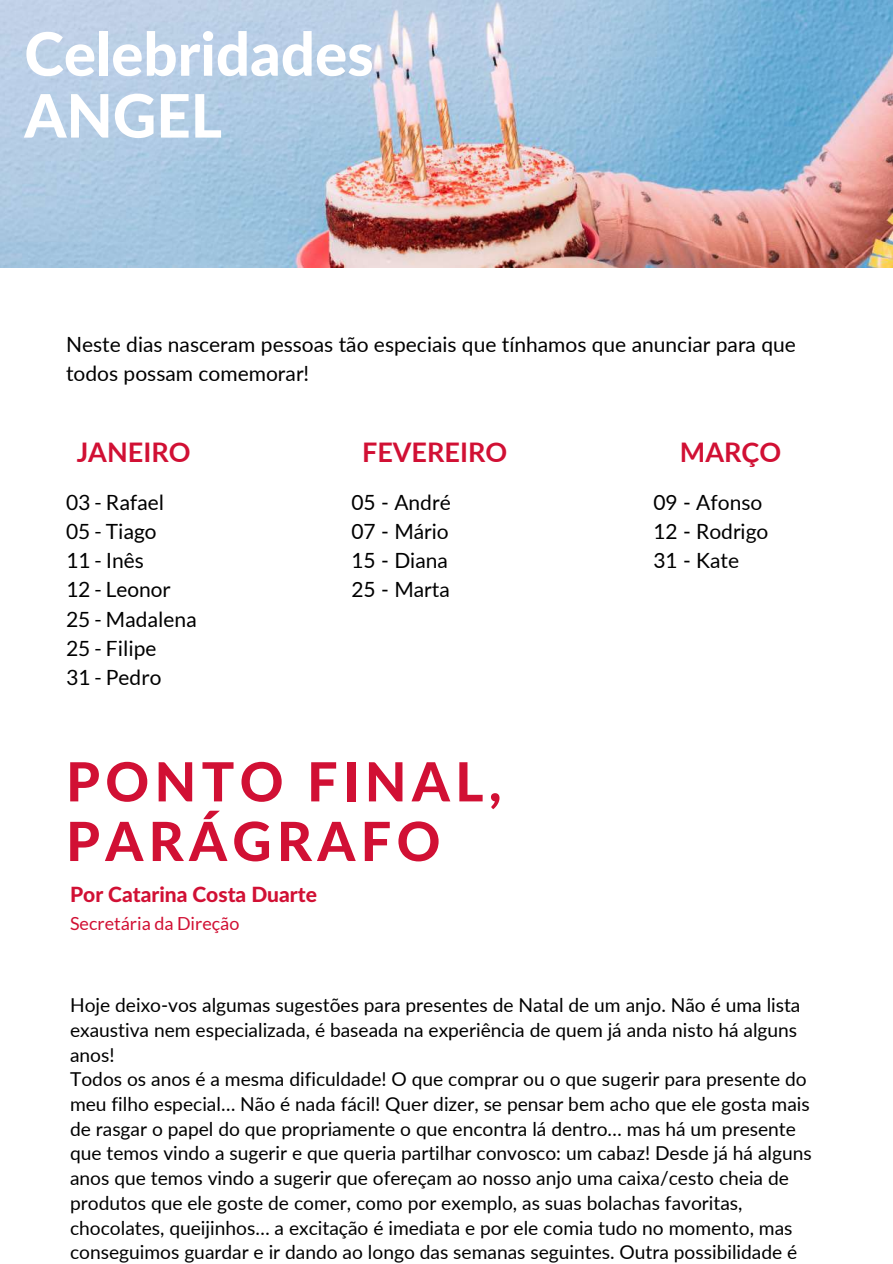
<style>
.page{position:relative;width:893px;height:1264px;background:#fff}
.page>*{position:absolute;margin:0;border:0;box-sizing:border-box;transform-origin:0 0}
.t1{font:800 60px/61.8px "Lato Latin";color:#fff}
.t2{font:800 54px/59.6px "Lato Latin";letter-spacing:.1em;color:#d11034}
.t3{font:700 27px "Lato";color:#d11034}
.t4{font:21px/29.2px "Lato";color:#000}
.t5{font:800 21px "Lato Latin";color:#d11034}
.t6{font:19.2px/24.8px "Lato";color:#000}
.t7{font:18px "Lato";color:#d11034}
</style>
<div class="page">
<img style="left:0;top:0;width:892px;height:268px">
<h1 class="t1" style="left:24px;top:27px;width:351px">Celebridades<br>ANGEL</h1>
<p class="t4" style="left:66px;top:329px;width:731px">Neste dias nasceram pessoas tão especiais que tínhamos que anunciar para que todos possam comemorar!</p>
<h3 class="t3" style="left:77px;top:435px;width:115px">JANEIRO</h3>
<h3 class="t3" style="left:362px;top:435px;width:147px">FEVEREIRO</h3>
<h3 class="t3" style="left:680px;top:435px;width:103px">MARÇO</h3>
<p class="t4" style="left:351px;top:487px;width:101px">05 - André<br>07 - Mário<br>15 - Diana<br>25 - Marta</p>
<p class="t4" style="left:653px;top:487px;width:117px">09 - Afonso<br>12 - Rodrigo<br>31 - Kate</p>
<p class="t4" style="left:66px;top:487px;width:132px">03 - Rafael<br>05 - Tiago<br>11 - Inês<br>12 - Leonor<br>25 - Madalena<br>25 - Filipe<br>31 - Pedro</p>
<h2 class="t2" style="left:66px;top:755px;width:437px">PONTO FINAL,<br>PARÁGRAFO</h2>
<p class="t5" style="left:70px;top:885px;width:248px">Por Catarina Costa Duarte</p>
<p class="t7" style="left:70px;top:912px;width:171px">Secretária da Direção</p>
<p class="t6" style="left:70px;top:992px;width:743px">Hoje deixo-vos algumas sugestões para presentes de Natal de um anjo. Não é uma lista exaustiva nem especializada, é baseada na experiência de quem já anda nisto há alguns anos!<br>Todos os anos é a mesma dificuldade! O que comprar ou o que sugerir para presente do meu filho especial… Não é nada fácil! Quer dizer, se pensar bem acho que ele gosta mais de rasgar o papel do que propriamente o que encontra lá dentro… mas há um presente que temos vindo a sugerir e que queria partilhar convosco: um cabaz! Desde já há alguns anos que temos vindo a sugerir que ofereçam ao nosso anjo uma caixa/cesto cheia de produtos que ele goste de comer, como por exemplo, as suas bolachas favoritas, chocolates, queijinhos… a excitação é imediata e por ele comia tudo no momento, mas conseguimos guardar e ir dando ao longo das semanas seguintes. Outra possibilidade é</p>
</div>
